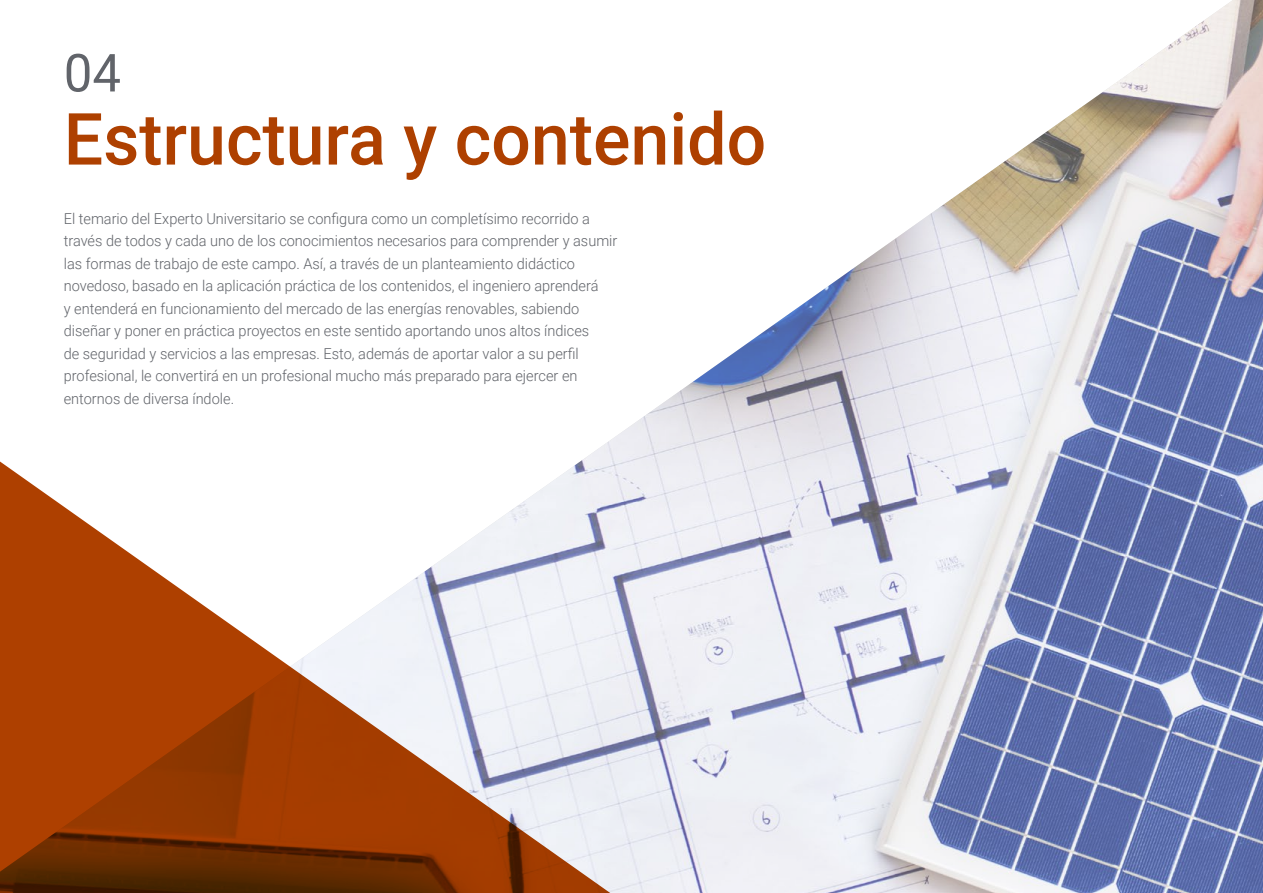
<style>
.page{position:relative;width:1263px;height:893px;background:#fff}
.page>*{position:absolute;margin:0;border:0;box-sizing:border-box;transform-origin:0 0}
.t1{font:500 72px "Roboto";color:#ae4000}
.t2{font:52.5px "Roboto";color:#61646a}
.t3{font:300 15px/22.5px "Roboto";color:#61646a}
</style>
<div class="page">
<img style="left:602px;top:0;width:661px;height:893px">
<svg style="left:0;top:446px;width:640px;height:447px"></svg>
<h2 class="t2" style="left:64px;top:36px;width:59px">04</h2>
<h1 class="t1" style="left:64px;top:89px;width:704px">Estructura y contenido</h1>
<p class="t3" style="left:64px;top:207px;width:555px">El temario del Experto Universitario se configura como un completísimo recorrido a través de todos y cada uno de los conocimientos necesarios para comprender y asumir las formas de trabajo de este campo. Así, a través de un planteamiento didáctico novedoso, basado en la aplicación práctica de los contenidos, el ingeniero aprenderá<br>y entenderá en funcionamiento del mercado de las energías renovables, sabiendo diseñar y poner en práctica proyectos en este sentido aportando unos altos índices<br>de seguridad y servicios a las empresas. Esto, además de aportar valor a su perfil profesional, le convertirá en un profesional mucho más preparado para ejercer en entornos de diversa índole.</p>
</div>
